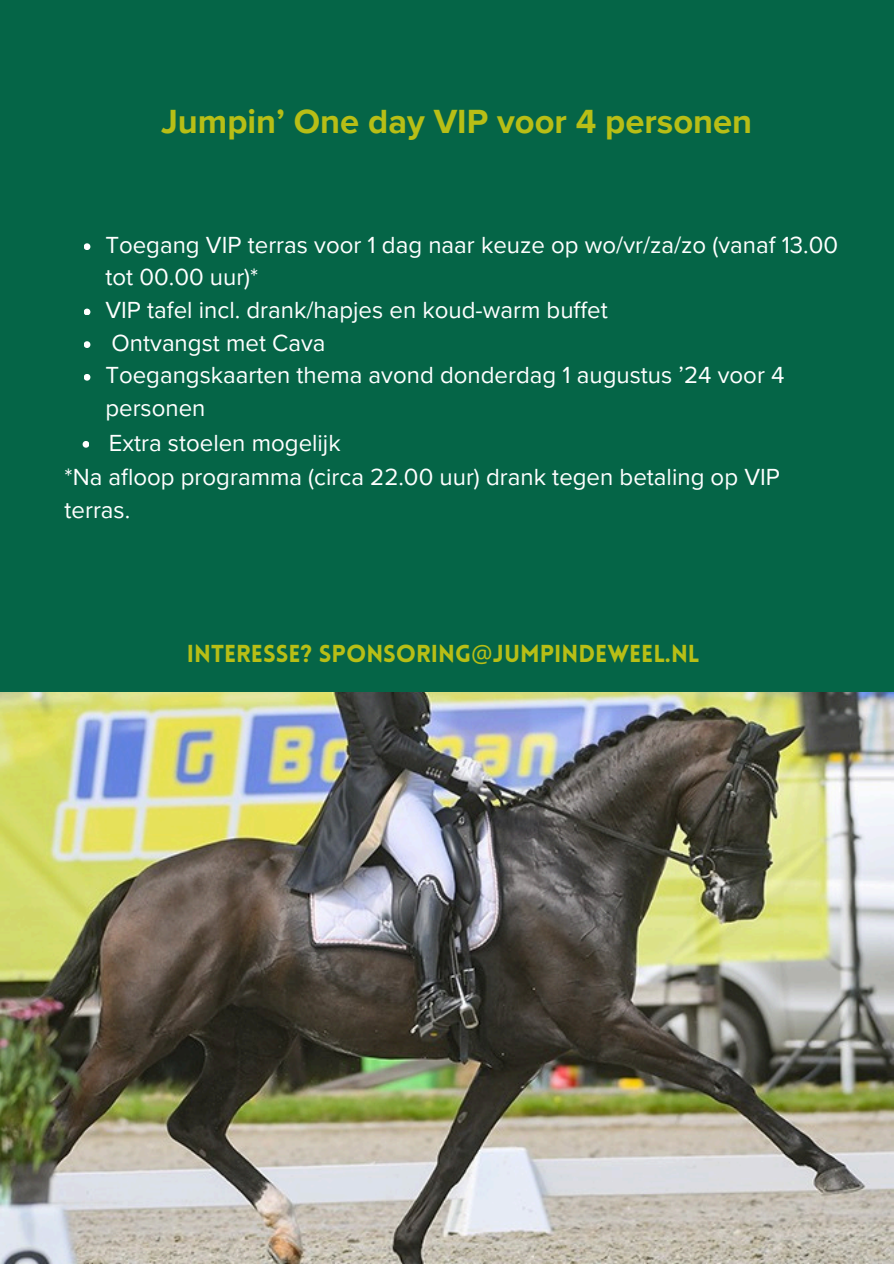
<style>
.page{position:relative;width:894px;height:1264px;background:#fff}
.page>*{position:absolute;margin:0;border:0;box-sizing:border-box;transform-origin:0 0}
.t1{font:700 34.5px "Proxima Nova";color:#b8be16}
.t2{font:24px/32.7px "Proxima Nova";color:#fff}
.t3{font:900 24px "Lovelo";color:#b8be16}
.s1{font-family:"Noto Sans";font-weight:400}
</style>
<div class="page">
<div style="left:0;top:0;width:893px;height:1263px;background:#056547"></div>
<img style="left:0;top:693px;width:893px;height:570px">
<svg style="left:84px;top:243px;width:6px;height:7px"></svg>
<svg style="left:84px;top:308px;width:6px;height:7px"></svg>
<svg style="left:84px;top:341px;width:6px;height:7px"></svg>
<svg style="left:84px;top:374px;width:6px;height:6px"></svg>
<svg style="left:83px;top:441px;width:6px;height:6px"></svg>
<p class="t1" style="left:161px;top:101px;width:592px">Jumpin’ One day VIP voor 4 personen</p>
<h1 class="t2" style="left:105px;top:229px;width:734px">Toegang VIP terras voor 1 dag naar keuze op wo/vr/za/zo (vanaf 13.00 tot 00.00 uur)*<br>VIP tafel incl. drank/hapjes en koud-warm buffet</h1>
<p class="t2" style="left:111px;top:327px;width:215px">Ontvangst met Cava</p>
<p class="t2" style="left:105px;top:359px;width:680px">Toegangskaarten thema avond donderdag 1 augustus ’24 voor 4 personen</p>
<p class="t2" style="left:109px;top:426px;width:233px">Extra stoelen mogelijk</p>
<p class="t2" style="left:64px;top:461px;width:716px">*Na afloop programma (circa 22.00 uur) drank tegen betaling op VIP terras.</p>
<h2 class="t3" style="left:187px;top:644px;width:514px">INTERESSE? SPONSORING<span class="s1">@</span>JUMPINDEWEEL.NL</h2>
</div>
